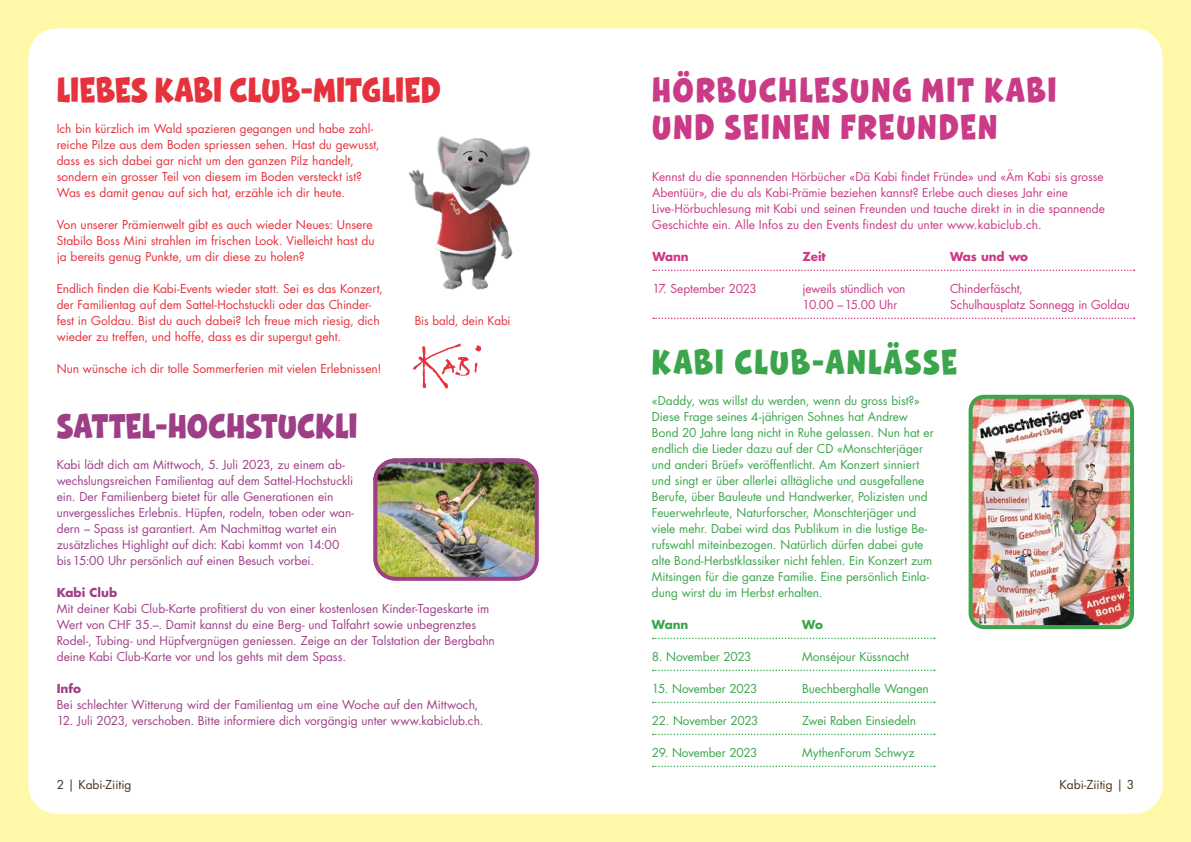
<style>
.page{position:relative;width:1191px;height:842px;background:#fff8a8}
.page>*{position:absolute;margin:0;border:0;box-sizing:border-box;transform-origin:0 0}
.t1{font:45px/37px "House Holiday Sans";letter-spacing:.045em;color:#ca3a86}
.t2{font:45px "House Holiday Sans";letter-spacing:.005em;color:#e5323d}
.t3{font:45px "House Holiday Sans";letter-spacing:.005em;color:#9e3e87}
.t4{font:45px "House Holiday Sans";letter-spacing:.04em;color:#3ba54d}
.t5{font:12px/16px "Futura Std";letter-spacing:-.005em;color:#9e3e87}
.t6{font:12px/16px "Futura Std";letter-spacing:-.005em;color:#3ba54d}
.t7{font:12px/16px "Futura Std";letter-spacing:-.005em;color:#e5323d}
.t8{font:12px/16px "Futura Std";letter-spacing:-.005em;color:#ca3a86}
.t9{font:12px "Futura Std";color:#462f17}
.t10{font:700 12px "Futura Std";letter-spacing:-.01em;color:#ca3a86}
.t11{font:700 12px "Futura Std";color:#9e3e87}
.t12{font:700 12px "Futura Std";letter-spacing:-.025em;color:#3ba54d}
</style>
<div class="page">
<div style="left:28px;top:28px;width:1134px;height:786px;background:#fff;border-radius:28px"></div>
<img style="left:413px;top:343px;width:69px;height:46px">
<img style="left:408px;top:136px;width:123px;height:154px">
<svg style="left:653px;top:270px;width:481px;height:1px"></svg>
<svg style="left:653px;top:318px;width:481px;height:1px"></svg>
<svg style="left:652px;top:638px;width:282px;height:1px"></svg>
<svg style="left:652px;top:670px;width:282px;height:1px"></svg>
<svg style="left:652px;top:702px;width:282px;height:1px"></svg>
<svg style="left:652px;top:734px;width:282px;height:1px"></svg>
<svg style="left:652px;top:766px;width:282px;height:1px"></svg>
<img style="left:973px;top:400px;width:156px;height:224px">
<div style="left:968px;top:395px;width:166px;height:234px;border:4px solid #3ba54d;border-radius:14px"></div>
<img style="left:378px;top:463px;width:156px;height:113px">
<div style="left:373px;top:458px;width:166px;height:123px;border:4px solid #9e3e87;border-radius:20px"></div>
<h1 class="t2" style="left:57px;top:67px;width:385px">LIEBES KABI CLUB-MITGLIED</h1>
<p class="t7" style="left:57px;top:121px;width:324px">Ich bin kürzlich im Wald spazieren gegangen und habe zahl&shy;reiche Pilze aus dem Boden spriessen sehen. Hast du gewusst, dass es sich dabei gar nicht um den ganzen Pilz handelt, sondern ein grosser Teil von diesem im Boden versteckt ist?<br>Was es damit genau auf sich hat, erzähle ich dir heute.</p>
<p class="t7" style="left:57px;top:217px;width:319px">Von unserer Prämienwelt gibt es auch wieder Neues: Unsere<br>Stabilo Boss Mini strahlen im frischen Look. Vielleicht hast du ja bereits genug Punkte, um dir diese zu holen?</p>
<p class="t7" style="left:57px;top:281px;width:328px">Endlich finden die Kabi-Events wieder statt. Sei es das Konzert, der Familientag auf dem Sattel-Hochstuckli oder das Chinder&shy;fest in Goldau. Bist du auch dabei? Ich freue mich riesig, dich wieder zu treffen, und hoffe, dass es dir supergut geht.</p>
<p class="t7" style="left:57px;top:361px;width:326px">Nun wünsche ich dir tolle Sommerferien mit vielen Erlebnissen!</p>
<h1 class="t3" style="left:57px;top:403px;width:302px">SATTEL-HOCHSTUCKLI</h1>
<p class="t7" style="left:415px;top:313px;width:97px">Bis bald, dein Kabi</p>
<p class="t5" style="left:57px;top:457px;width:299px">Kabi lädt dich am Mittwoch, 5. Juli 2023, zu einem ab&shy;wechslungsreichen Familientag auf dem Sattel-Hochstuckli ein. Der Familienberg bietet für alle Generationen ein unvergessliches Erlebnis. Hüpfen, rodeln, toben oder wan&shy;dern – Spass ist garantiert. Am Nachmittag wartet ein zusätzliches Highlight auf dich: Kabi kommt von 14:00 bis15:00 Uhr persönlich auf einen Besuch vorbei.</p>
<p class="t11" style="left:57px;top:585px;width:62px">Kabi Club</p>
<p class="t5" style="left:57px;top:601px;width:440px">Mit deiner Kabi Club-Karte profitierst du von einer kostenlosen Kinder-Tageskarte im Wert von CHF 35.–. Damit kannst du eine Berg- und Talfahrt sowie unbegrenztes Rodel-, Tubing- und Hüpfvergnügen geniessen. Zeige an der Talstation der Bergbahn deine Kabi Club-Karte vor und los gehts mit dem Spass.</p>
<p class="t11" style="left:57px;top:681px;width:26px">Info</p>
<p class="t5" style="left:57px;top:697px;width:423px">Bei schlechter Witterung wird der Familientag um eine Woche auf den Mittwoch,</p>
<p class="t5" style="left:57px;top:713px;width:428px">12. Juli 2023, verschoben. Bitte informiere dich vorgängig unter www.kabiclub.ch.</p>
<h1 class="t1" style="left:652px;top:71px;width:406px">HÖRBUCHLESUNG MIT KABI<br>UND SEINEN FREUNDEN</h1>
<p class="t8" style="left:652px;top:169px;width:454px">Kennst du die spannenden Hörbücher «Dä Kabi findet Fründe» und «Äm Kabi sis grosse Abentüür», die du als Kabi-Prämie beziehen kannst? Erlebe auch dieses Jahr eine Live-Hörbuchlesung mit Kabi und seinen Freunden und tauche direkt in in die spannende Geschichte ein. Alle Infos zu den Events findest du unter www.kabiclub.ch.</p>
<p class="t10" style="left:652px;top:249px;width:38px">Wann</p>
<p class="t10" style="left:802px;top:249px;width:25px">Zeit</p>
<p class="t10" style="left:950px;top:249px;width:80px">Was und wo</p>
<p class="t8" style="left:652px;top:281px;width:106px">17. September 2023</p>
<p class="t8" style="left:802px;top:281px;width:104px">jeweils stündlich von</p>
<p class="t8" style="left:950px;top:281px;width:74px">Chinderfäscht,</p>
<p class="t8" style="left:802px;top:297px;width:96px">10.00 – 15.00 Uhr</p>
<p class="t8" style="left:950px;top:297px;width:181px">Schulhausplatz Sonnegg in Goldau</p>
<h1 class="t4" style="left:652px;top:339px;width:306px">KABI CLUB-ANLÄSSE</h1>
<p class="t6" style="left:652px;top:393px;width:283px">«Daddy, was willst du werden, wenn du gross bist?» Diese Frage seines 4-jährigen Sohnes hat Andrew Bond 20 Jahre lang nicht in Ruhe gelassen. Nun hat er endlich die Lieder dazu auf der CD «Monschterjäger und anderi Brüef» veröffentlicht. Am Konzert sinniert und singt er über allerlei alltägliche und ausgefallene Berufe, über Bauleute und Handwerker, Polizisten und Feuerwehrleute, Naturforscher, Monschterjäger und viele mehr. Dabei wird das Publikum in die lustige Be&shy;rufswahl miteinbezogen. Natürlich dürfen dabei gute alte Bond-Herbstklassiker nicht fehlen. Ein Konzert zum Mitsingen für die ganze Familie. Eine persönlich Einla&shy;dung wirst du im Herbst erhalten.</p>
<p class="t12" style="left:652px;top:617px;width:38px">Wann</p>
<p class="t12" style="left:802px;top:617px;width:22px">Wo</p>
<p class="t6" style="left:652px;top:649px;width:101px">8. November 2023</p>
<p class="t6" style="left:802px;top:649px;width:108px">Monséjour Küssnacht</p>
<p class="t6" style="left:652px;top:681px;width:107px">15. November 2023</p>
<p class="t6" style="left:802px;top:681px;width:128px">Buechberghalle Wangen</p>
<p class="t6" style="left:652px;top:713px;width:108px">22. November 2023</p>
<p class="t6" style="left:802px;top:713px;width:115px">Zwei Raben Einsiedeln</p>
<p class="t6" style="left:652px;top:745px;width:107px">29. November 2023</p>
<p class="t6" style="left:802px;top:745px;width:114px">MythenForum Schwyz</p>
<p class="t9" style="left:57px;top:777px;width:76px">2 | Kabi-Ziitig</p>
<p class="t9" style="left:1059px;top:777px;width:76px">Kabi-Ziitig | 3</p>
</div>
